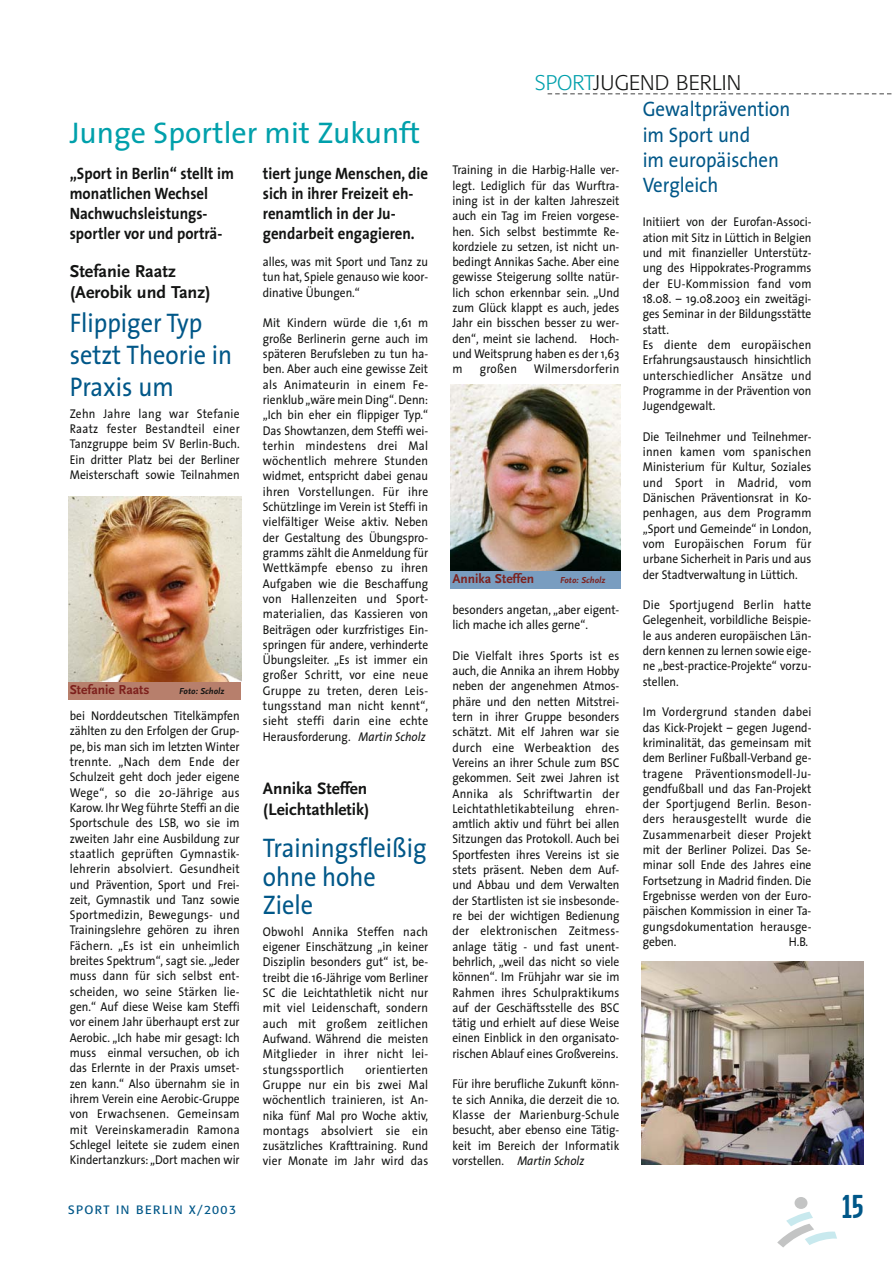
<style>
.page{position:relative;width:894px;height:1264px;background:#fff}
.page>*{position:absolute;margin:0;border:0;box-sizing:border-box;transform-origin:0 0}
.t1{font:700 33px "Garage Gothic";color:#005788}
.t2{font:30px "The Sans";color:#00a0ab}
.t3{font:27px/32.4px "The Sans";color:#005788;scale:.9 1}
.t4{font:21px/25.2px "The Sans";color:#005788;scale:.9 1}
.t5{font:300 21px "Formata";color:#131413}
.t6{font:700 18px/21.6px "Scala Sans";color:#131413}
.t7{font:700 17.25px/20.7px "Scala Sans";color:#131413}
.t8{font:700 16.5px/19.8px "The Sans";color:#131413;scale:.9 1}
.t9{font:700 13.5px "Scala Sans";color:#7d201c}
.t10{font:12.75px/15.3px "The Sans";color:#131413;text-align:justify;scale:.9 1}
.t11{font:12.75px "The Sans";letter-spacing:.025em;color:#131413;scale:.9 1}
.t12{font:12px "Formata";letter-spacing:.115em;color:#005788}
.t13{font:italic 700 9px "Scala Sans";color:#131413}
.t14{font:italic 700 9px "Scala Sans";color:#7d201c}
.s1{font-style:italic}
.s2{color:#00a0ac}
</style>
<div class="page">
<svg style="left:547px;top:93px;width:345px;height:1px"></svg>
<div style="left:794px;top:1196px;width:13px;height:12px;background:#c3c4c4;border-radius:50%"></div>
<svg style="left:777px;top:1212px;width:59px;height:35px"></svg>
<img style="left:68px;top:497px;width:173px;height:186px">
<img style="left:451px;top:384px;width:169px;height:187px">
<div style="left:68px;top:683px;width:173px;height:17px;background:#b77f6c"></div>
<div style="left:451px;top:571px;width:169px;height:17px;background:#799dc0"></div>
<img style="left:641px;top:961px;width:222px;height:203px">
<h2 class="t2" style="left:70px;top:121px;width:352px">Junge Sportler mit Zukunft</h2>
<p class="t8" style="left:70px;top:164px;width:184px">„Sport in Berlin“ stellt im monatlichen Wechsel<br>Nachwuchsleistungs&shy;sportler vor und porträ-</p>
<p class="t8" style="left:263px;top:164px;width:185px">tiert junge Menschen, die sich in ihrer Freizeit eh&shy;renamtlich in der Ju&shy;gendarbeit engagieren.</p>
<h3 class="t6" style="left:70px;top:261px;width:142px">Stefanie Raatz (Aerobik und Tanz)</h3>
<h3 class="t3" style="left:70px;top:309px;width:182px">Flippiger Typ setzt Theorie in<br>Praxis um</h3>
<p class="t10" style="left:70px;top:407px;width:190px">Zehn Jahre lang war Stefanie Raatz fester Bestandteil einer Tanzgruppe beim SV Berlin-Buch.<br>Ein dritter Platz bei der Berliner Meisterschaft sowie Teilnahmen</p>
<p class="t9" style="left:70px;top:684px;width:81px">Stefanie Raats</p>
<p class="t13" style="left:179px;top:686px;width:47px">Foto: Scholz</p>
<p class="t10" style="left:70px;top:709px;width:190px">bei Norddeutschen Titelkämpfen zählten zu den Erfolgen der Grup&shy;pe, bis man sich im letzten Winter trennte. „Nach dem Ende der Schulzeit geht doch jeder eigene Wege“, so die 20-Jährige aus Karow. Ihr Weg führte Steffi an die Sportschule des LSB, wo sie im zweiten Jahr eine Ausbildung zur staatlich geprüften Gymnastik&shy;lehrerin absolviert. Gesundheit und Prävention, Sport und Frei&shy;zeit, Gymnastik und Tanz sowie Sportmedizin, Bewegungs- und Trainingslehre gehören zu ihren Fächern. „Es ist ein unheimlich breites Spektrum“, sagt sie. „Jeder muss dann für sich selbst ent&shy;scheiden, wo seine Stärken lie&shy;gen.“ Auf diese Weise kam Steffi vor einem Jahr überhaupt erst zur Aerobic. „Ich habe mir gesagt: Ich muss einmal versuchen, ob ich das Erlernte in der Praxis umset&shy;zen kann.“ Also übernahm sie in ihrem Verein eine Aerobic-Gruppe von Erwachsenen. Gemeinsam mit Vereinskameradin Ramona Schlegel leitete sie zudem einen Kindertanzkurs: „Dort machen wir</p>
<p class="t10" style="left:263px;top:255px;width:185px">alles, was mit Sport und Tanz zu tun hat, Spiele genauso wie koor&shy;dinative Übungen.“</p>
<p class="t10" style="left:263px;top:316px;width:185px">Mit Kindern würde die 1,61 m große Berlinerin gerne auch im späteren Berufsleben zu tun ha&shy;ben. Aber auch eine gewisse Zeit als Animateurin in einem Fe&shy;rienklub „wäre mein Ding“. Denn: „Ich bin eher ein flippiger Typ.“ Das Showtanzen, dem Steffi wei&shy;terhin mindestens drei Mal wöchentlich mehrere Stunden widmet, entspricht dabei genau ihren Vorstellungen. Für ihre Schützlinge im Verein ist Steffi in vielfältiger Weise aktiv. Neben der Gestaltung des Übungspro&shy;gramms zählt die Anmeldung für Wettkämpfe ebenso zu ihren Aufgaben wie die Beschaffung von Hallenzeiten und Sport&shy;materialien, das Kassieren von Beiträgen oder kurzfristiges Ein&shy;springen für andere, verhinderte Übungsleiter. „Es ist immer ein großer Schritt, vor eine neue Gruppe zu treten, deren Leis&shy;tungsstand man nicht kennt“, sieht steffi darin eine echte Herausforderung. <span class="s1">Martin Scholz</span></p>
<h3 class="t7" style="left:263px;top:779px;width:108px">Annika Steffen (Leichtathletik)</h3>
<h3 class="t3" style="left:263px;top:836px;width:183px;line-height:28.5px">Trainingsfleißig ohne hohe<br>Ziele</h3>
<p class="t10" style="left:263px;top:924px;width:185px">Obwohl Annika Steffen nach eigener Einschätzung „in keiner Disziplin besonders gut“ ist, be&shy;treibt die 16-Jährige vom Berliner SC die Leichtathletik nicht nur mit viel Leidenschaft, sondern auch mit großem zeitlichen Aufwand. Während die meisten Mitglieder in ihrer nicht lei&shy;stungssportlich</p>
<p class="t10" style="left:263px;top:1062px;width:185px;text-indent:103px">orientierten Gruppe nur ein bis zwei Mal wöchentlich trainieren, ist An&shy;nika fünf Mal pro Woche aktiv, montags absolviert sie ein zusätzliches Krafttraining. Rund vier Monate im Jahr wird das</p>
<h3 class="t5" style="left:535px;top:73px;width:208px"><span class="s2">SPORT</span>JUGEND BERLIN</h3>
<p class="t10" style="left:452px;top:163px;width:187px">Training in die Harbig-Halle ver&shy;legt. Lediglich für das Wurftra&shy;ining ist in der kalten Jahreszeit auch ein Tag im Freien vorgese&shy;hen. Sich selbst bestimmte Re&shy;kordziele zu setzen, ist nicht un&shy;bedingt Annikas Sache. Aber eine gewisse Steigerung sollte natür&shy;lich schon erkennbar sein. „Und zum Glück klappt es auch, jedes Jahr ein bisschen besser zu wer&shy;den“, meint sie lachend. Hoch&shy;und Weitsprung haben es der 1,63 m</p>
<p class="t10" style="left:479px;top:362px;width:43px">großen</p>
<p class="t11" style="left:533px;top:364px;width:97px">Wilmersdorferin</p>
<p class="t9" style="left:452px;top:573px;width:83px">Annika Steffen</p>
<p class="t14" style="left:560px;top:575px;width:47px">Foto: Scholz</p>
<p class="t10" style="left:452px;top:603px;width:187px">besonders angetan, „aber eigent&shy;lich mache ich alles gerne“.</p>
<p class="t10" style="left:452px;top:649px;width:187px">Die Vielfalt ihres Sports ist es auch, die Annika an ihrem Hobby neben der angenehmen Atmos&shy;phäre und den netten Mitstrei&shy;tern in ihrer Gruppe besonders schätzt. Mit elf Jahren war sie durch eine Werbeaktion des Vereins an ihrer Schule zum BSC gekommen. Seit zwei Jahren ist Annika als Schriftwartin der Leichtathletikabteilung ehren&shy;amtlich aktiv und führt bei allen Sitzungen das Protokoll. Auch bei Sportfesten ihres Vereins ist sie stets präsent. Neben dem Auf&shy;und Abbau und dem Verwalten der Startlisten ist sie insbesonde&shy;re bei der wichtigen Bedienung der elektronischen Zeitmess&shy;anlage tätig - und fast unent&shy;behrlich, „weil das nicht so viele können“. Im Frühjahr war sie im Rahmen ihres Schulpraktikums auf der Geschäftsstelle des BSC tätig und erhielt auf diese Weise einen Einblick in den organisato&shy;rischen Ablauf eines Großvereins.</p>
<p class="t10" style="left:452px;top:1077px;width:187px">Für ihre berufliche Zukunft könn&shy;te sich Annika, die derzeit die 10.<br>Klasse der Marienburg-Schule besucht, aber ebenso eine Tätig&shy;keit im Bereich der Informatik vorstellen. <span class="s1">Martin Scholz</span></p>
<h3 class="t4" style="left:642px;top:99px;width:166px">Gewaltprävention im Sport und<br>im europäischen<br>Vergleich</h3>
<p class="t10" style="left:642px;top:216px;width:189px;text-align:left">Initiiert von der Eurofan-Associ&shy;ation mit Sitz in Lüttich in Belgien und mit finanzieller Unterstütz&shy;ung des Hippokrates-Programms der EU-Kommission fand vom<br>18.08. – 19.08.2003 ein zweitägi&shy;ges Seminar in der Bildungsstätte statt.<br>Es diente dem europäischen<br>Erfahrungsaustausch hinsichtlich unterschiedlicher Ansätze und<br>Programme in der Prävention von<br>Jugendgewalt.</p>
<p class="t10" style="left:642px;top:430px;width:189px">Die Teilnehmer und Teilnehmer&shy;innen kamen vom spanischen Ministerium für Kultur, Soziales und Sport in Madrid, vom Dänischen Präventionsrat in Ko&shy;penhagen, aus dem Programm „Sport und Gemeinde“ in London, vom Europäischen Forum für urbane Sicherheit in Paris und aus der Stadtverwaltung in Lüttich.</p>
<p class="t10" style="left:642px;top:598px;width:189px">Die Sportjugend Berlin hatte Gelegenheit, vorbildliche Beispie&shy;le aus anderen europäischen Län&shy;dern kennen zu lernen sowie eige&shy;ne „best-practice-Projekte“ vorzu&shy;stellen.</p>
<p class="t10" style="left:642px;top:705px;width:189px">Im Vordergrund standen dabei das Kick-Projekt – gegen Jugend&shy;kriminalität, das gemeinsam mit dem Berliner Fußball-Verband ge&shy;tragene Präventionsmodell-Ju&shy;gendfußball und das Fan-Projekt der Sportjugend Berlin. Beson&shy;ders herausgestellt wurde die Zusammenarbeit dieser Projekt mit der Berliner Polizei. Das Se&shy;minar soll Ende des Jahres eine Fortsetzung in Madrid finden. Die Ergebnisse werden von der Euro&shy;päischen Kommission in einer Ta&shy;gungsdokumentation herausge&shy;geben.</p>
<p class="t10" style="left:788px;top:935px;width:23px">H.B.</p>
<p class="t12" style="left:68px;top:1203px;width:169px">SPORT IN BERLIN X/2003</p>
<h1 class="t1" style="left:841px;top:1186px;width:23px">15</h1>
</div>
